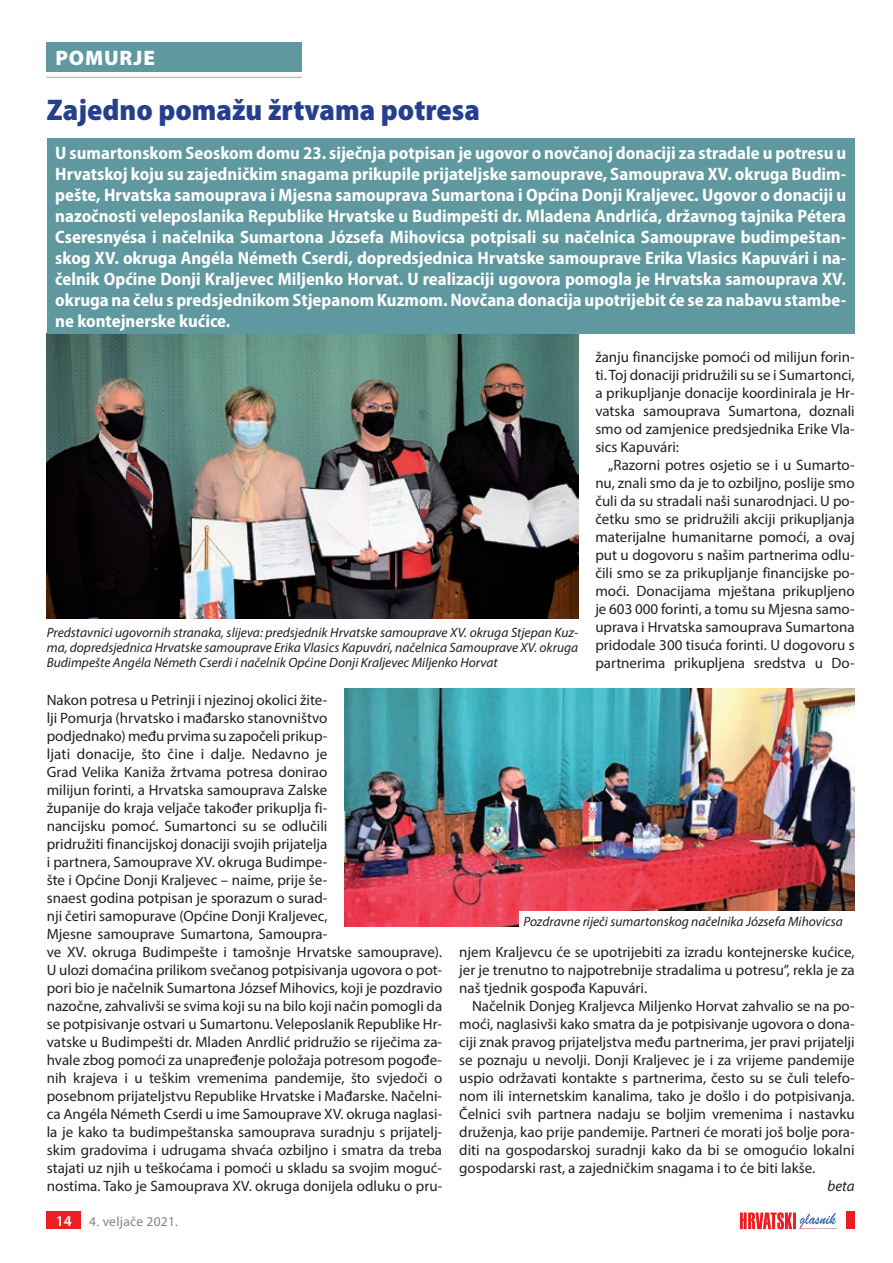
<style>
.page{position:relative;width:893px;height:1263px;background:#fff}
.page>*{position:absolute;margin:0;border:0;box-sizing:border-box;transform-origin:0 0}
.t1{font:900 semi-condensed 30px "Myriad Pro";color:#253f8e}
.t2{font:900 21px "Myriad Pro";letter-spacing:.04em;color:#fff}
.t3{font:700 semi-condensed 18px/21px "Myriad Pro";color:#fff;text-align:justify}
.t4{font:15px/18px "Myriad Pro";color:#231f20;text-align:justify}
.t5{font:italic 15px "Myriad Pro";color:#231f20}
.t6{font:italic 13.5px/15px "Myriad Pro";color:#231f20;text-align:justify}
.t7{font:13.5px "Myriad Pro";letter-spacing:.02em;color:#808285}
.s1{font-weight:600;font-size:15px;color:#fff}
</style>
<div class="page">
<svg style="left:740px;top:1212px;width:96px;height:17px"></svg>
<div style="left:846px;top:1212px;width:9px;height:17px;background:#ee1d23"></div>
<div style="left:47px;top:1212px;width:34px;height:17px;background:#ee1d23"></div>
<div style="left:47px;top:43px;width:255px;height:29px;background:#5f999f"></div>
<hr style="left:47px;top:77px;width:255px;height:1px;background:#a8a9ad">
<img style="left:47px;top:334px;width:531px;height:284px">
<img style="left:344px;top:688px;width:511px;height:239px">
<div style="left:519px;top:911px;width:355px;height:20px;background:#fff"></div>
<div style="left:47px;top:138px;width:808px;height:196px;background:#5f999f"></div>
<h2 class="t2" style="left:55px;top:44px;width:99px">POMURJE</h2>
<h1 class="t1" style="left:47px;top:90px;width:435px">Zajedno pomažu žrtvama potresa</h1>
<p class="t3" style="left:55px;top:142px;width:792px">U sumartonskom Seoskom domu 23. siječnja potpisan je ugovor o novčanoj donaciji za stradale u potresu u Hrvatskoj koju su zajedničkim snagama prikupile prijateljske samouprave, Samouprava XV. okruga Budim&shy;pešte, Hrvatska samouprava i Mjesna samouprava Sumartona i Općina Donji Kraljevec. Ugovor o donaciji u nazočnosti veleposlanika Republike Hrvatske u Budimpešti dr. Mladena Andrlića, državnog tajnika Pétera Cseresnyésa i načelnika Sumartona Józsefa Mihovicsa potpisali su načelnica Samouprave budimpeštan&shy;skog XV. okruga Angéla Németh Cserdi, dopredsjednica Hrvatske samouprave Erika Vlasics Kapuvári i na&shy;čelnik Općine Donji Kraljevec Miljenko Horvat. U realizaciji ugovora pomogla je Hrvatska samouprava XV. okruga na čelu s predsjednikom Stjepanom Kuzmom. Novčana donacija upotrijebit će se za nabavu stambe&shy;ne kontejnerske kućice.</p>
<p class="t6" style="left:47px;top:625px;width:533px">Predstavnici ugovornih stranaka, slijeva: predsjednik Hrvatske samouprave XV. okruga Stjepan Kuz&shy;ma, dopredsjednica Hrvatske samouprave Erika Vlasics Kapuvári, načelnica Samouprave XV. okruga Budimpešte Angéla Németh Cserdi i načelnik Općine Donji Kraljevec Miljenko Horvat</p>
<p class="t4" style="left:595px;top:348px;width:261px">žanju financijske pomoći od milijun forin&shy;ti. Toj donaciji pridružili su se i Sumartonci, a prikupljanje donacije koordinirala je Hr&shy;vatska samouprava Sumartona, doznali smo od zamjenice predsjednika Erike Vla&shy;sics Kapuvári:</p>
<p class="t4" style="left:595px;top:456px;width:261px;text-indent:13px">„Razorni potres osjetio se i u Sumarto&shy;nu, znali smo da je to ozbiljno, poslije smo čuli da su stradali naši sunarodnjaci. U po&shy;četku smo se pridružili akciji prikupljanja materijalne humanitarne pomoći, a ovaj put u dogovoru s našim partnerima odlu&shy;čili smo se za prikupljanje financijske po&shy;moći. Donacijama mještana prikupljeno je 603 000 forinti, a tomu su Mjesna samo&shy;uprava i Hrvatska samouprava Sumartona pridodale 300 tisuća forinti. U dogovoru s partnerima prikupljena sredstva u Do-</p>
<p class="t4" style="left:47px;top:690px;width:397px;text-align:left">Nakon potresa u Petrinji i njezinoj okolici žite-<br>lji Pomurja (hrvatsko i mađarsko stanovništvo<br>podjednako) među prvima su započeli prikup-<br>ljati donacije, što čine i dalje. Nedavno je<br>Grad Velika Kaniža žrtvama potresa donirao<br>milijun forinti, a Hrvatska samouprava Zalske<br>županije do kraja veljače također prikuplja fi-<br>nancijsku pomoć. Sumartonci su se odlučili<br>pridružiti financijskoj donaciji svojih prijatelja<br>i partnera, Samouprave XV. okruga Budimpe-<br>šte i Općine Donji Kraljevec – naime, prije še-<br>snaest godina potpisan je sporazum o surad-<br>nji četiri samopurave (Općine Donji Kraljevec,<br>Mjesne samouprave Sumartona, Samoupra-<br>ve XV. okruga Budimpešte i tamošnje Hrvatske samouprave).<br>U ulozi domaćina prilikom svečanog potpisivanja ugovora o pot&shy;pori bio je načelnik Sumartona József Mihovics, koji je pozdravio nazočne, zahvalivši se svima koji su na bilo koji način pomogli da se potpisivanje ostvari u Sumartonu. Veleposlanik Republike Hr&shy;vatske u Budimpešti dr. Mladen Anrdlić pridružio se riječima za&shy;hvale zbog pomoći za unapređenje položaja potresom pogođe&shy;nih krajeva i u teškim vremenima pandemije, što svjedoči o posebnom prijateljstvu Republike Hrvatske i Mađarske. Načelni&shy;ca Angéla Németh Cserdi u ime Samouprave XV. okruga naglasi&shy;la je kako ta budimpeštanska samouprava suradnju s prijatelj&shy;skim gradovima i udrugama shvaća ozbiljno i smatra da treba stajati uz njih u teškoćama i pomoći u skladu sa svojim moguć&shy;nostima. Tako je Samouprava XV. okruga donijela odluku o pru-</p>
<p class="t7" style="left:56px;top:1213px;width:124px"><span class="s1">14</span> 4. veljače 2021.</p>
<p class="t6" style="left:523px;top:914px;width:321px">Pozdravne riječi sumartonskog načelnika Józsefa Mihovicsa</p>
<p class="t4" style="left:459px;top:942px;width:397px">njem Kraljevcu će se upotrijebiti za izradu kontejnerske kućice, jer je trenutno to najpotrebnije stradalima u potresu”, rekla je za naš tjednik gospođa Kapuvári.</p>
<p class="t4" style="left:459px;top:996px;width:397px;text-indent:13px">Načelnik Donjeg Kraljevca Miljenko Horvat zahvalio se na po&shy;moći, naglasivši kako smatra da je potpisivanje ugovora o dona&shy;ciji znak pravog prijateljstva među partnerima, jer pravi prijatelji se poznaju u nevolji. Donji Kraljevec je i za vrijeme pandemije uspio održavati kontakte s partnerima, često su se čuli telefo&shy;nom ili internetskim kanalima, tako je došlo i do potpisivanja.<br>Čelnici svih partnera nadaju se boljim vremenima i nastavku druženja, kao prije pandemije. Partneri će morati još bolje pora&shy;diti na gospodarskoj suradnji kako da bi se omogućio lokalni gospodarski rast, a zajedničkim snagama i to će biti lakše.</p>
<p class="t5" style="left:827px;top:1176px;width:29px">beta</p>
</div>
